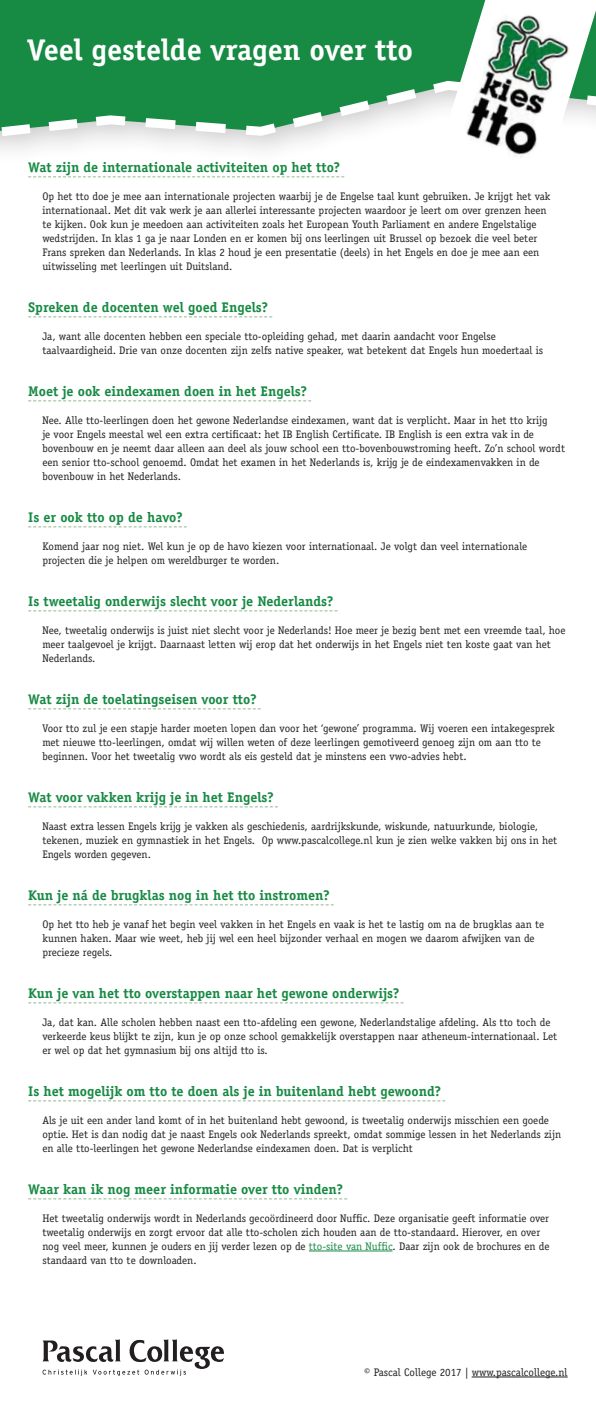
<style>
.page{position:relative;width:596px;height:1406px;background:#fff}
.page>*{position:absolute;margin:0;border:0;box-sizing:border-box;transform-origin:0 0}
.t1{font:700 30px "Officina Serif";color:#fff}
.t2{font:700 14px "Officina Serif";color:#178a43}
.t3{font:11px/14px "Officina Serif";color:#231f20}
.s1{color:#178a43}
</style>
<div class="page">
<svg style="left:28px;top:316px;width:244px;height:1px"></svg>
<svg style="left:28px;top:400px;width:283px;height:1px"></svg>
<svg style="left:28px;top:526px;width:159px;height:1px"></svg>
<svg style="left:28px;top:610px;width:309px;height:1px"></svg>
<svg style="left:28px;top:708px;width:232px;height:1px"></svg>
<svg style="left:28px;top:806px;width:250px;height:1px"></svg>
<svg style="left:28px;top:904px;width:305px;height:1px"></svg>
<svg style="left:28px;top:1002px;width:375px;height:1px"></svg>
<svg style="left:28px;top:1100px;width:417px;height:1px"></svg>
<svg style="left:28px;top:1198px;width:319px;height:1px"></svg>
<hr style="left:309px;top:1251px;width:83px;height:1px;background:#178a43">
<hr style="left:471px;top:1377px;width:96px;height:1px;background:#231f20">
<svg style="left:0;top:0;width:439px;height:150px;background:#48a16a"></svg>
<svg style="left:439px;top:0;width:156px;height:119px"></svg>
<img style="left:460px;top:0;width:121px;height:157px">
<svg style="left:42px;top:1339px;width:182px;height:37px"></svg>
<h1 class="t1" style="left:27px;top:31px;width:387px">Veel gestelde vragen over tto</h1>
<p class="t2" style="left:28px;top:158px;width:313px">Wat zijn de internationale activiteiten op het tto?</p>
<p class="t3" style="left:42px;top:189px;width:509px">Op het tto doe je mee aan internationale projecten waarbij je de Engelse taal kunt gebruiken. Je krijgt het vak internationaal. Met dit vak werk je aan allerlei interessante projecten waardoor je leert om over grenzen heen te kijken. Ook kun je meedoen aan activiteiten zoals het European Youth Parliament en andere Engelstalige wedstrijden. In klas 1 ga je naar Londen en er komen bij ons leerlingen uit Brussel op bezoek die veel beter Frans spreken dan Nederlands. In klas 2 houd je een presentatie (deels) in het Engels en doe je mee aan een uitwisseling met leerlingen uit Duitsland.</p>
<p class="t2" style="left:28px;top:298px;width:241px">Spreken de docenten wel goed Engels?</p>
<p class="t3" style="left:42px;top:329px;width:502px">Ja, want alle docenten hebben een speciale tto-opleiding gehad, met daarin aandacht voor Engelse taalvaardigheid. Drie van onze docenten zijn zelfs native speaker, wat betekent dat Engels hun moedertaal is</p>
<p class="t2" style="left:28px;top:382px;width:280px">Moet je ook eindexamen doen in het Engels?</p>
<p class="t3" style="left:42px;top:413px;width:524px">Nee. Alle tto-leerlingen doen het gewone Nederlandse eindexamen, want dat is verplicht. Maar in het tto krijg<br>je voor Engels meestal wel een extra certificaat: het IB English Certificate. IB English is een extra vak in de bovenbouw en je neemt daar alleen aan deel als jouw school een tto-bovenbouwstroming heeft. Zo’n school wordt een senior tto-school genoemd. Omdat het examen in het Nederlands is, krijg je de eindexamenvakken in de bovenbouw in het Nederlands.</p>
<p class="t2" style="left:28px;top:508px;width:156px">Is er ook tto op de havo?</p>
<p class="t3" style="left:42px;top:539px;width:486px">Komend jaar nog niet. Wel kun je op de havo kiezen voor internationaal. Je volgt dan veel internationale projecten die je helpen om wereldburger te worden.</p>
<p class="t2" style="left:28px;top:592px;width:306px">Is tweetalig onderwijs slecht voor je Nederlands?</p>
<p class="t3" style="left:42px;top:623px;width:524px">Nee, tweetalig onderwijs is juist niet slecht voor je Nederlands! Hoe meer je bezig bent met een vreemde taal, hoe meer taalgevoel je krijgt. Daarnaast letten wij erop dat het onderwijs in het Engels niet ten koste gaat van het<br>Nederlands.</p>
<p class="t2" style="left:28px;top:690px;width:230px">Wat zijn de toelatingseisen voor tto?</p>
<p class="t3" style="left:42px;top:721px;width:513px">Voor tto zul je een stapje harder moeten lopen dan voor het ‘gewone’ programma. Wij voeren een intakegesprek met nieuwe tto-leerlingen, omdat wij willen weten of deze leerlingen gemotiveerd genoeg zijn om aan tto te beginnen. Voor het tweetalig vwo wordt als eis gesteld dat je minstens een vwo-advies hebt.</p>
<p class="t2" style="left:28px;top:788px;width:247px">Wat voor vakken krijg je in het Engels?</p>
<p class="t3" style="left:42px;top:819px;width:516px">Naast extra lessen Engels krijg je vakken als geschiedenis, aardrijkskunde, wiskunde, natuurkunde, biologie, tekenen, muziek en gymnastiek in het Engels. Op www.pascalcollege.nl kun je zien welke vakken bij ons in het<br>Engels worden gegeven.</p>
<p class="t2" style="left:28px;top:886px;width:303px">Kun je ná de brugklas nog in het tto instromen?</p>
<p class="t3" style="left:42px;top:917px;width:503px">Op het tto heb je vanaf het begin veel vakken in het Engels en vaak is het te lastig om na de brugklas aan te kunnen haken. Maar wie weet, heb jij wel een heel bijzonder verhaal en mogen we daarom afwijken van de precieze regels.</p>
<p class="t2" style="left:28px;top:984px;width:372px">Kun je van het tto overstappen naar het gewone onderwijs?</p>
<p class="t3" style="left:42px;top:1015px;width:516px">Ja, dat kan. Alle scholen hebben naast een tto-afdeling een gewone, Nederlandstalige afdeling. Als tto toch de verkeerde keus blijkt te zijn, kun je op onze school gemakkelijk overstappen naar atheneum-internationaal. Let er wel op dat het gymnasium bij ons altijd tto is.</p>
<p class="t2" style="left:28px;top:1082px;width:414px">Is het mogelijk om tto te doen als je in buitenland hebt gewoond?</p>
<p class="t3" style="left:42px;top:1113px;width:520px">Als je uit een ander land komt of in het buitenland hebt gewoond, is tweetalig onderwijs misschien een goede optie. Het is dan nodig dat je naast Engels ook Nederlands spreekt, omdat sommige lessen in het Nederlands zijn en alle tto-leerlingen het gewone Nederlandse eindexamen doen. Dat is verplicht</p>
<p class="t2" style="left:28px;top:1180px;width:316px">Waar kan ik nog meer informatie over tto vinden?</p>
<p class="t3" style="left:42px;top:1211px;width:508px">Het tweetalig onderwijs wordt in Nederlands gecoördineerd door Nuffic. Deze organisatie geeft informatie over tweetalig onderwijs en zorgt ervoor dat alle tto-scholen zich houden aan de tto-standaard. Hierover, en over nog veel meer, kunnen je ouders en jij verder lezen op de <span class="s1">tto-site van Nuffic</span>. Daar zijn ook de brochures en de standaard van tto te downloaden.</p>
<p class="t3" style="left:364px;top:1365px;width:205px">© Pascal College 2017 | www.pascalcollege.nl</p>
</div>
